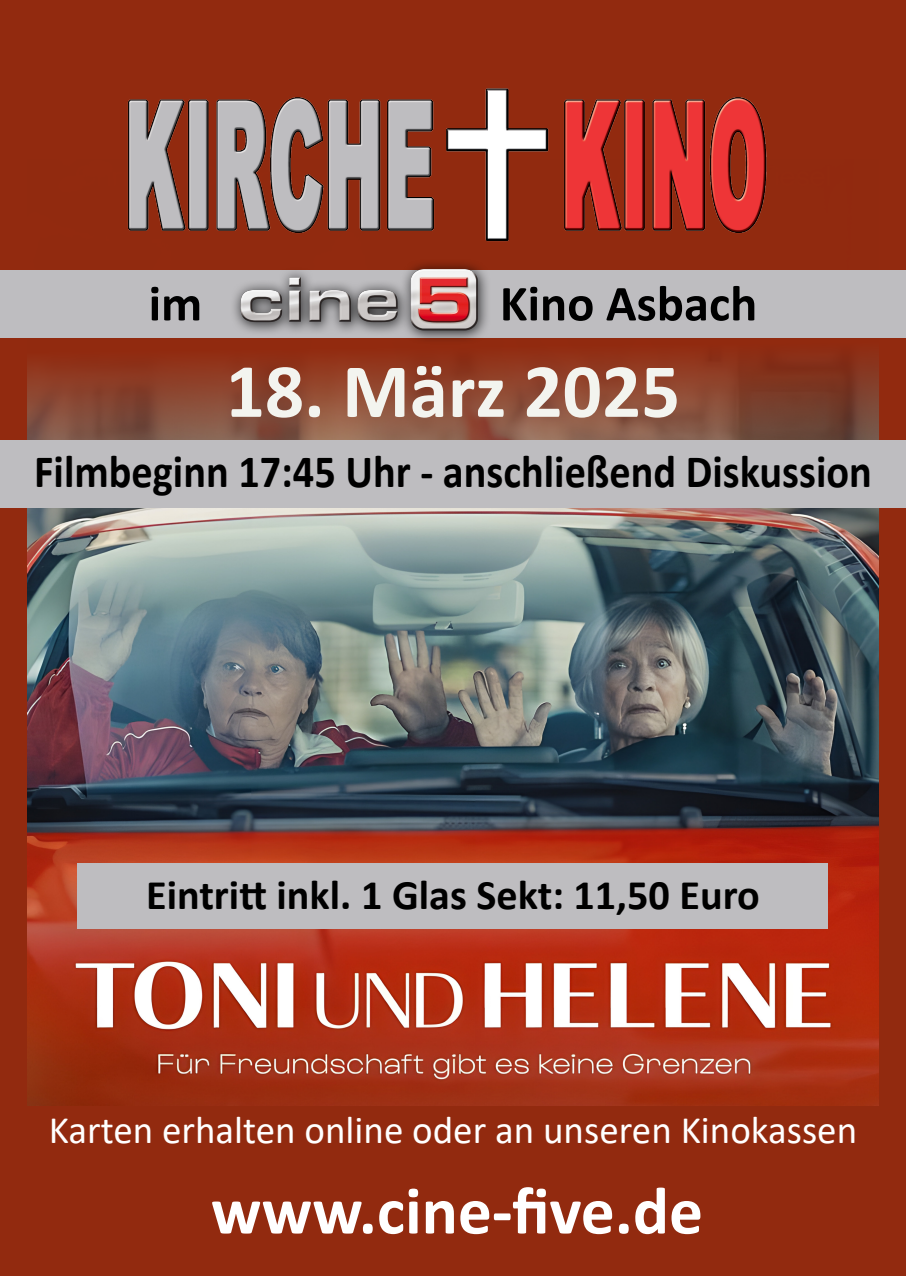
<style>
.page{position:relative;width:906px;height:1276px;background:#922a0f}
.page>*{position:absolute;margin:0;border:0;box-sizing:border-box;transform-origin:0 0}
.t1{font:700 77.25px "Calibri";color:#f3f4ef}
.t2{font:700 67.5px "Calibri";color:#fff}
.t3{font:700 50.62px "Calibri";color:#000}
.t4{font:700 46.5px "Calibri";color:#000;scale:.91 1}
.t5{font:700 42.15px "Calibri";color:#000}
.t6{font:39px "Calibri";color:#fff}
</style>
<div class="page">
<img style="left:27px;top:354px;width:852px;height:751px">
<img style="left:127px;top:88px;width:640px;height:154px">
<div style="left:0;top:270px;width:906px;height:68px;background:#bebdc0"></div>
<img style="left:234px;top:263px;width:254px;height:77px">
<div style="left:0;top:440px;width:906px;height:67px;background:#bebdc0"></div>
<div style="left:78px;top:863px;width:750px;height:66px;background:#bebdc0"></div>
<p class="t3" style="left:149px;top:268px;width:55px">im</p>
<p class="t3" style="left:500px;top:268px;width:259px">Kino Asbach</p>
<h1 class="t1" style="left:226px;top:336px;width:456px">18. März 2025</h1>
<p class="t4" style="left:34px;top:438px;width:922px">Filmbeginn 17:45 Uhr - anschließend Diskussion</p>
<p class="t5" style="left:146px;top:865px;width:615px">Eintritt inkl. 1 Glas Sekt: 11,50 Euro</p>
<p class="t6" style="left:49px;top:1103px;width:810px">Karten erhalten online oder an unseren Kinokassen</p>
<h2 class="t2" style="left:211px;top:1163px;width:493px">www.cine-five.de</h2>
</div>
